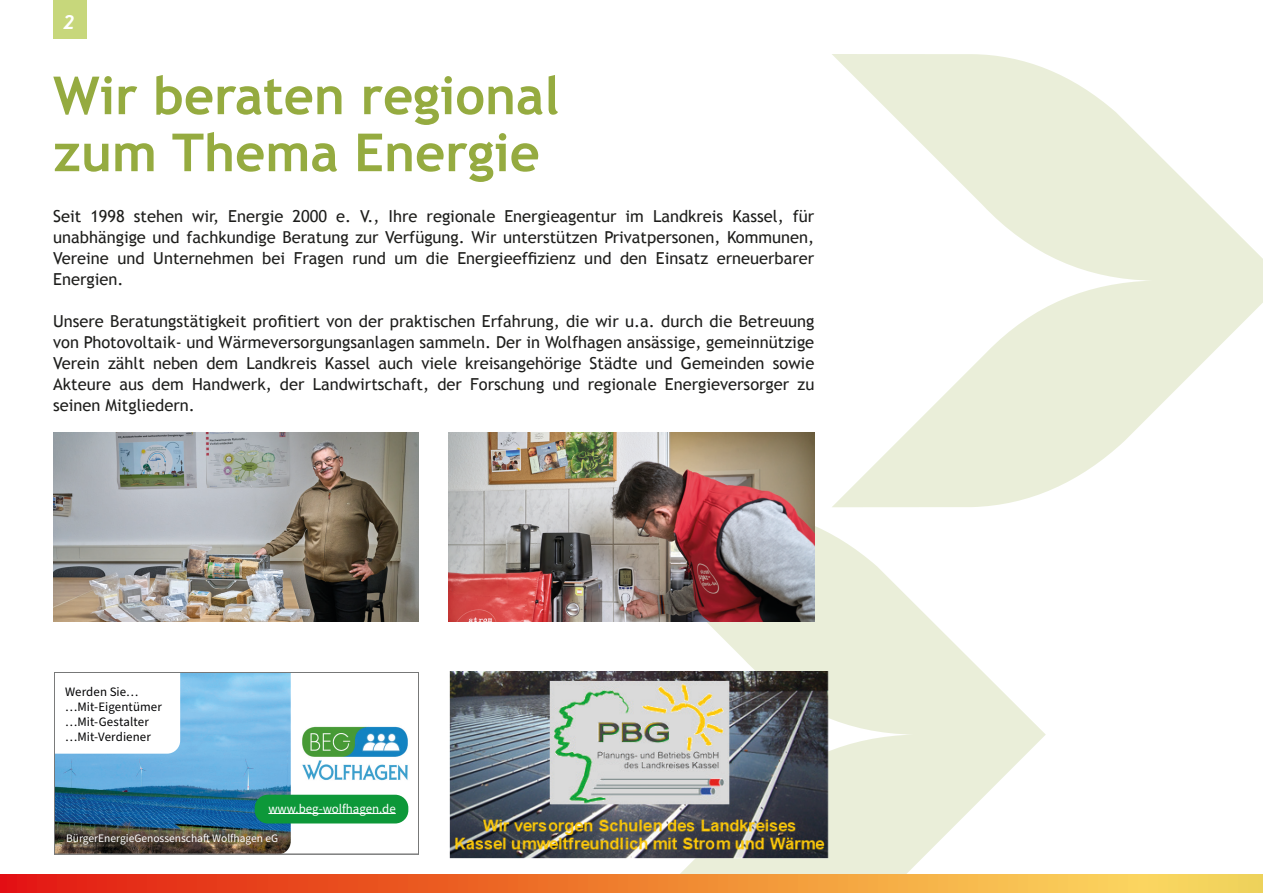
<style>
.page{position:relative;width:1263px;height:893px;background:#fff}
.page>*{position:absolute;margin:0;border:0;box-sizing:border-box;transform-origin:0 0}
.t1{font:700 52.5px/57px "Trebuchet MS";color:#95ab40}
.t2{font:italic 700 19.5px "Trebuchet";color:#fff}
.t3{font:16.5px/21px "Trebuchet MS";color:#1d1d1b;text-align:justify}
.t4{font:12.9px/15px "Source Sans Pro";letter-spacing:.005em;color:#020203}
.t5{font:12.9px "Source Sans Pro";color:#fff}
.t6{font:11.4px "Source Sans Pro";color:#fff}
</style>
<div class="page">
<svg style="left:832px;top:54px;width:431px;height:453px;fill:#edf1e0"></svg>
<svg style="left:592px;top:508px;width:454px;height:367px;fill:#eaeed9"></svg>
<div style="left:0;top:875px;width:1263px;height:18px;background:linear-gradient(to right,#e31709,#fbe760)"></div>
<img style="left:56px;top:674px;width:235px;height:178px">
<img style="left:302px;top:726px;width:106px;height:55px">
<div style="left:255px;top:795px;width:153px;height:28px;background:#0d9839;border-radius:13px"></div>
<hr style="left:268px;top:813px;width:128px;height:1px;background:#fff">
<svg style="left:56px;top:674px;width:124px;height:80px"></svg>
<div style="left:54px;top:672px;width:365px;height:182px;border:1px solid #777878"></div>
<img style="left:449px;top:671px;width:382px;height:191px">
<div style="left:53px;top:0;width:34px;height:38px;background:#c7d77b"></div>
<img style="left:53px;top:432px;width:366px;height:189px">
<img style="left:449px;top:432px;width:365px;height:189px">
<p class="t2" style="left:63px;top:10px;width:13px">2</p>
<p class="t1" style="left:53px;top:67px;width:508px">Wir beraten regional zum Thema Energie</p>
<p class="t3" style="left:53px;top:206px;width:763px">Seit 1998 stehen wir, Energie 2000 e. V., Ihre regionale Energieagentur im Landkreis Kassel, für unabhängige und fachkundige Beratung zur Verfügung. Wir unterstützen Privatpersonen, Kommunen, Vereine und Unternehmen bei Fragen rund um die Energieeffizienz und den Einsatz erneuerbarer Energien.</p>
<p class="t3" style="left:53px;top:311px;width:763px">Unsere Beratungstätigkeit profitiert von der praktischen Erfahrung, die wir u.a. durch die Betreuung von Photovoltaik- und Wärmeversorgungsanlagen sammeln. Der in Wolfhagen ansässige, gemeinnützige Verein zählt neben dem Landkreis Kassel auch viele kreisangehörige Städte und Gemeinden sowie Akteure aus dem Handwerk, der Landwirtschaft, der Forschung und regionale Energieversorger zu seinen Mitgliedern.</p>
<p class="t4" style="left:65px;top:685px;width:98px">Werden Sie… …Mit-Eigentümer …Mit-Gestalter …Mit-Verdiener</p>
<p class="t5" style="left:268px;top:800px;width:129px">www.beg-wolfhagen.de</p>
<p class="t6" style="left:66px;top:831px;width:214px">BürgerEnergieGenossenschaft Wolfhagen eG</p>
</div>
